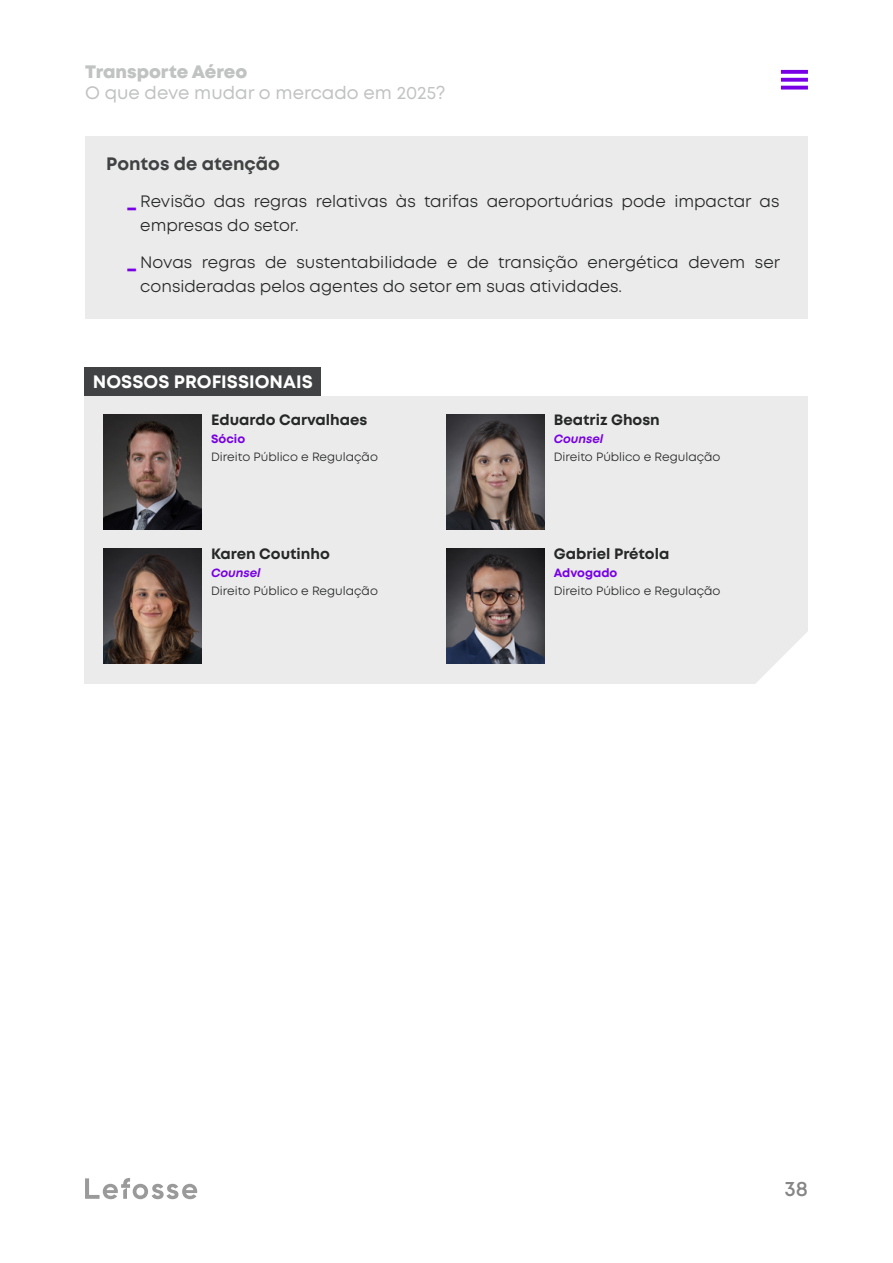
<style>
.page{position:relative;width:893px;height:1263px;background:#fff}
.page>*{position:absolute;margin:0;border:0;box-sizing:border-box;transform-origin:0 0}
.t1{font:600 21px "Mont";color:#858585}
.t2{font:18px "Mont";color:#c0c3c1}
.t3{font:700 18px "Mont";color:#fff}
.t4{font:800 18px "Mont";color:#c0c3c1}
.t5{font:700 18px "Mont";color:#404243}
.t6{font:16.5px/24px "Mont";color:#262827}
.t7{font:700 15px "Mont";color:#262827}
.t8{font:12px "Mont";color:#262827}
.t9{font:italic 700 12px "Mont";color:#7800e5}
.t10{font:700 12px "Mont";color:#7800e5}
.s1{font-weight:800;color:#7800e5}
</style>
<div class="page">
<svg style="left:781px;top:70px;width:27px;height:20px"></svg>
<svg style="left:85px;top:1178px;width:112px;height:21px"></svg>
<div style="left:85px;top:136px;width:723px;height:183px;background:#ebebeb"></div>
<div style="left:85px;top:367px;width:236px;height:29px;background:#404243"></div>
<div style="left:85px;top:396px;width:723px;height:287px;background:#ebebeb"></div>
<img style="left:104px;top:414px;width:98px;height:115px">
<img style="left:104px;top:548px;width:98px;height:115px">
<img style="left:446px;top:414px;width:98px;height:115px">
<svg style="left:755px;top:632px;width:53px;height:52px"></svg>
<img style="left:446px;top:548px;width:98px;height:115px">
<p class="t4" style="left:85px;top:60px;width:164px">Transporte Aéreo</p>
<p class="t2" style="left:85px;top:81px;width:362px">O que deve mudar o mercado em 2025?</p>
<p class="t5" style="left:106px;top:152px;width:175px">Pontos de atenção</p>
<p class="t6" style="left:140px;top:189px;width:641px;text-indent:-13px"><span class="s1">_</span> Revisão das regras relativas às tarifas aeroportuárias pode impactar as empresas do setor.</p>
<p class="t6" style="left:140px;top:250px;width:641px;text-indent:-13px"><span class="s1">_</span> Novas regras de sustentabilidade e de transição energética devem ser consideradas pelos agentes do setor em suas atividades.</p>
<p class="t3" style="left:93px;top:370px;width:221px">NOSSOS PROFISSIONAIS</p>
<p class="t7" style="left:211px;top:410px;width:158px">Eduardo Carvalhaes</p>
<p class="t10" style="left:211px;top:431px;width:36px">Sócio</p>
<p class="t8" style="left:211px;top:449px;width:168px">Direito Público e Regulação</p>
<p class="t7" style="left:211px;top:544px;width:120px">Karen Coutinho</p>
<p class="t9" style="left:211px;top:565px;width:51px">Counsel</p>
<p class="t8" style="left:211px;top:583px;width:168px">Direito Público e Regulação</p>
<p class="t7" style="left:554px;top:410px;width:108px">Beatriz Ghosn</p>
<p class="t9" style="left:554px;top:431px;width:51px">Counsel</p>
<p class="t8" style="left:554px;top:449px;width:168px">Direito Público e Regulação</p>
<p class="t7" style="left:554px;top:544px;width:117px">Gabriel Prétola</p>
<p class="t10" style="left:554px;top:565px;width:65px">Advogado</p>
<p class="t8" style="left:554px;top:583px;width:168px">Direito Público e Regulação</p>
<p class="t1" style="left:784px;top:1175px;width:25px">38</p>
</div>
